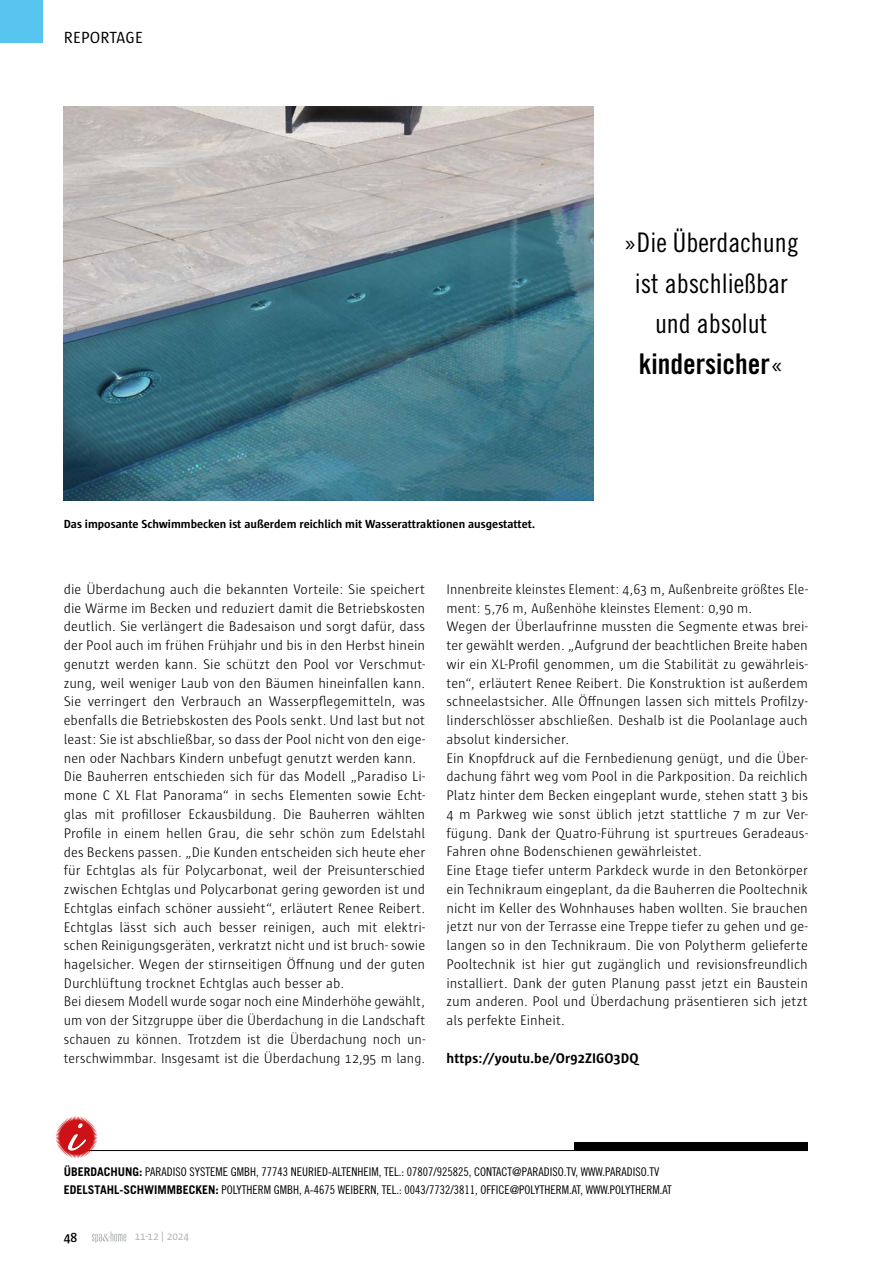
<style>
.page{position:relative;width:893px;height:1263px;background:#fff}
.page>*{position:absolute;margin:0;border:0;box-sizing:border-box;transform-origin:0 0}
.t1{font:28.5px "Trade Gothic LT Std Bd Cn 20";color:#000}
.t2{font:27px/40.5px "Trade Gothic LT Std Cn 18";color:#000;text-align:center}
.t3{font:16.5px "Sun";letter-spacing:.015em;color:#000}
.t4{font:300 14.25px/18.8px "Sun";letter-spacing:.005em;color:#000}
.t5{font:700 14.25px "Sun";letter-spacing:.005em;color:#000}
.t6{font:600 13.5px "Sun";color:#000}
.t7{font:12px/18px "Trade Gothic LT Std Cn 18";color:#000}
.t8{font:700 12px "Sun";color:#000}
.t9{font:11.25px "Sun";letter-spacing:-.01em;color:#b1b4b4}
.s1{font-family:"Trade Gothic LT Std Cn 18";font-size:27px}
.s2{font-family:"Trade Gothic LT Std";font-weight:700}
</style>
<div class="page">
<div style="left:0;top:0;width:43px;height:43px;background:#56c4ef"></div>
<svg style="left:92px;top:1231px;width:34px;height:12px"></svg>
<hr style="left:79px;top:1150px;width:729px;height:1px;background:#000">
<svg style="left:55px;top:1116px;width:43px;height:42px"></svg>
<div style="left:574px;top:1142px;width:234px;height:9px;background:#000"></div>
<img style="left:64px;top:106px;width:529px;height:394px">
<p class="t3" style="left:64px;top:28px;width:81px">REPORTAGE</p>
<p class="t8" style="left:64px;top:518px;width:473px">Das imposante Schwimmbecken ist außerdem reichlich mit Wasserattraktionen ausgestattet.</p>
<h2 class="t2" style="left:623px;top:222px;width:177px">»Die Überdachung ist abschließbar und absolut</h2>
<h1 class="t1" style="left:639px;top:346px;width:146px">kindersicher<span class="s1">«</span></h1>
<p class="t4" style="left:64px;top:580px;width:363px">die Überdachung auch die bekannten Vorteile: Sie speichert die Wärme im Becken und reduziert damit die Betriebskosten deutlich. Sie verlängert die Badesaison und sorgt dafür, dass der Pool auch im frühen Frühjahr und bis in den Herbst hinein genutzt werden kann. Sie schützt den Pool vor Verschmut&shy;zung, weil weniger Laub von den Bäumen hineinfallen kann.<br>Sie verringert den Verbrauch an Wasserpflegemitteln, was ebenfalls die Betriebskosten des Pools senkt. Und last but not least: Sie ist abschließbar, so dass der Pool nicht von den eige&shy;nen oder Nachbars Kindern unbefugt genutzt werden kann.<br>Die Bauherren entschieden sich für das Modell „Paradiso Li&shy;mone C XL Flat Panorama“ in sechs Elementen sowie Echt&shy;glas mit profilloser Eckausbildung. Die Bauherren wählten Profile in einem hellen Grau, die sehr schön zum Edelstahl des Beckens passen. „Die Kunden entscheiden sich heute eher für Echtglas als für Polycarbonat, weil der Preisunterschied zwischen Echtglas und Polycarbonat gering geworden ist und Echtglas einfach schöner aussieht“, erläutert Renee Reibert.<br>Echtglas lässt sich auch besser reinigen, auch mit elektri&shy;schen Reinigungsgeräten, verkratzt nicht und ist bruch- sowie hagelsicher. Wegen der stirnseitigen Öffnung und der guten Durchlüftung trocknet Echtglas auch besser ab.<br>Bei diesem Modell wurde sogar noch eine Minderhöhe gewählt, um von der Sitzgruppe über die Überdachung in die Landschaft schauen zu können. Trotzdem ist die Überdachung noch un&shy;terschwimmbar. Insgesamt ist die Überdachung 12,95 m lang.</p>
<p class="t4" style="left:446px;top:580px;width:363px">Innenbreite kleinstes Element: 4,63 m, Außenbreite größtes Ele&shy;ment: 5,76 m, Außenhöhe kleinstes Element: 0,90 m.<br>Wegen der Überlaufrinne mussten die Segmente etwas brei&shy;ter gewählt werden. „Aufgrund der beachtlichen Breite haben wir ein XL-Profil genommen, um die Stabilität zu gewährleis&shy;ten“, erläutert Renee Reibert. Die Konstruktion ist außerdem schneelastsicher. Alle Öffnungen lassen sich mittels Profilzy&shy;linderschlösser abschließen. Deshalb ist die Poolanlage auch absolut kindersicher.<br>Ein Knopfdruck auf die Fernbedienung genügt, und die Über&shy;dachung fährt weg vom Pool in die Parkposition. Da reichlich Platz hinter dem Becken eingeplant wurde, stehen statt 3 bis 4 m Parkweg wie sonst üblich jetzt stattliche 7 m zur Ver&shy;fügung. Dank der Quatro-Führung ist spurtreues Geradeaus-Fahren ohne Bodenschienen gewährleistet.<br>Eine Etage tiefer unterm Parkdeck wurde in den Betonkörper ein Technikraum eingeplant, da die Bauherren die Pooltechnik nicht im Keller des Wohnhauses haben wollten. Sie brauchen jetzt nur von der Terrasse eine Treppe tiefer zu gehen und ge&shy;langen so in den Technikraum. Die von Polytherm gelieferte Pooltechnik ist hier gut zugänglich und revisionsfreundlich installiert. Dank der guten Planung passt jetzt ein Baustein zum anderen. Pool und Überdachung präsentieren sich jetzt als perfekte Einheit.</p>
<p class="t5" style="left:446px;top:1050px;width:194px">https://youtu.be/Or92ZIGO3DQ</p>
<p class="t7" style="left:64px;top:1162px;width:610px"><span class="s2">ÜBERDACHUNG:</span> PARADISO SYSTEME GMBH, 77743 NEURIED-ALTENHEIM, TEL.: 07807/925825, CONTACT@PARADISO.TV, WWW.PARADISO.TV<br><span class="s2">EDELSTAHL-SCHWIMMBECKEN:</span> POLYTHERM GMBH, A-4675 WEIBERN, TEL.: 0043/7732/3811, OFFICE@POLYTHERM.AT, WWW.POLYTHERM.AT</p>
<p class="t6" style="left:64px;top:1230px;width:15px">48</p>
<p class="t9" style="left:135px;top:1230px;width:56px">11-12 | 2024</p>
</div>
